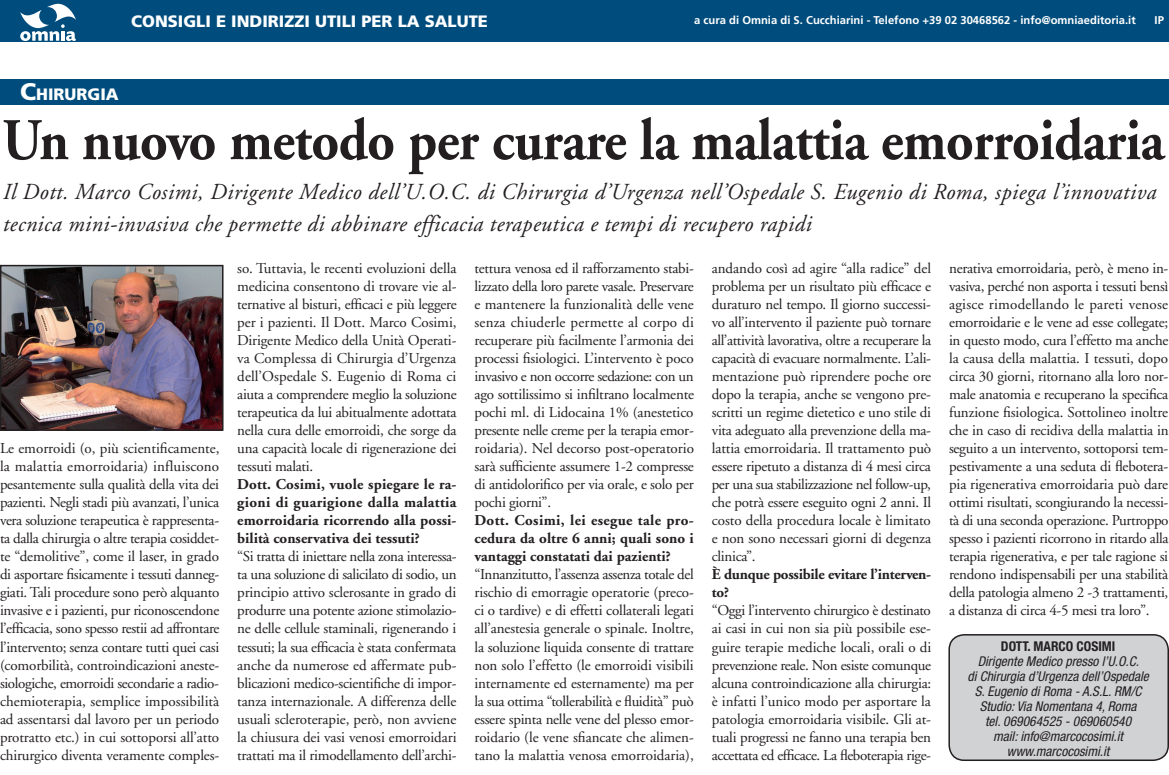
<style>
.page{position:relative;width:1169px;height:775px;background:#fff}
.page>*{position:absolute;margin:0;border:0;box-sizing:border-box;transform-origin:0 0}
.t1{font:700 58.8px "Adobe Garamond";letter-spacing:-.01em;color:#231f20;scale:.92 1}
.t2{font:italic 22.95px "Adobe Garamond";letter-spacing:.02em;color:#231f20}
.t3{font:900 16.5px "Frutiger";color:#fff}
.t4{font:15px/18px "Adobe Garamond";letter-spacing:-.02em;color:#231f20;text-align:justify}
.t5{font:700 15px/18px "Adobe Garamond";color:#231f20;text-align:justify}
.t6{font:italic condensed 13.5px "Helvetica Neue";color:#231f20}
.t7{font:700 condensed 13.5px "Helvetica Neue";color:#231f20}
.t8{font:700 11.25px "Frutiger";color:#fff}
.s1{font-size:24px}
</style>
<div class="page">
<div style="left:0;top:0;width:1169px;height:42px;background:#004d7d"></div>
<div style="left:0;top:79px;width:1169px;height:26px;background:#004d7d"></div>
<svg style="left:20px;top:4px;width:56px;height:37px"></svg>
<div style="left:949px;top:635px;width:219px;height:125px;background:#d1d2d4;border-radius:15px"></div>
<div style="left:948px;top:634px;width:221px;height:127px;border:2px solid #231f20;border-radius:15px"></div>
<img style="left:3px;top:268px;width:218px;height:160px">
<div style="left:0;top:265px;width:224px;height:166px;border:2px solid #231f20"></div>
<p class="t3" style="left:131px;top:11px;width:358px">CONSIGLI E INDIRIZZI UTILI PER LA SALUTE</p>
<p class="t3" style="left:20px;top:84px;width:100px"><span class="s1">C</span>HIRURGIA</p>
<p class="t8" style="left:694px;top:14px;width:443px">a cura di Omnia di S. Cucchiarini - Telefono +39 02 30468562 - info@omniaeditoria.it</p>
<p class="t8" style="left:1154px;top:14px;width:11px">IP</p>
<p class="t1" style="left:2px;top:108px;width:1265px">Un nuovo metodo per curare la malattia emorroidaria</p>
<p class="t2" style="left:2px;top:180px;width:1155px">Il Dott. Marco Cosimi, Dirigente Medico dell’U.O.C. di Chirurgia d’Urgenza nell’Ospedale S. Eugenio di Roma, spiega l’innovativa</p>
<p class="t2" style="left:2px;top:211px;width:810px">tecnica mini-invasiva che permette di abbinare efficacia terapeutica e tempi di recupero rapidi</p>
<p class="t4" style="left:0;top:440px;width:221px">Le emorroidi (o, più scientificamente, la malattia emorroidaria) influiscono pesantemente sulla qualità della vita dei pazienti. Negli stadi più avanzati, l’unica vera soluzione terapeutica è rappresenta&shy;ta dalla chirurgia o altre terapia cosiddet&shy;te “demolitive”, come il laser, in grado di asportare fisicamente i tessuti danneg&shy;giati. Tali procedure sono però alquanto invasive e i pazienti, pur riconoscendone l’efficacia, sono spesso restii ad affrontare l’intervento; senza contare tutti quei casi (comorbilità, controindicazioni aneste&shy;siologiche, emorroidi secondarie a radio&shy;chemioterapia, semplice impossibilità ad assentarsi dal lavoro per un periodo protratto etc.) in cui sottoporsi all’atto chirurgico diventa veramente comples-</p>
<p class="t4" style="left:237px;top:260px;width:221px">so. Tuttavia, le recenti evoluzioni della medicina consentono di trovare vie al&shy;ternative al bisturi, efficaci e più leggere per i pazienti. Il Dott. Marco Cosimi, Dirigente Medico della Unità Operati&shy;va Complessa di Chirurgia d’Urgenza dell’Ospedale S. Eugenio di Roma ci aiuta a comprendere meglio la soluzione terapeutica da lui abitualmente adottata nella cura delle emorroidi, che sorge da una capacità locale di rigenerazione dei tessuti malati.</p>
<p class="t5" style="left:237px;top:476px;width:221px">Dott. Cosimi, vuole spiegare le ra&shy;gioni di guarigione dalla malattia emorroidaria ricorrendo alla possi&shy;bilità conservativa dei tessuti?</p>
<p class="t4" style="left:237px;top:548px;width:221px">“Si tratta di iniettare nella zona interessa&shy;ta una soluzione di salicilato di sodio, un principio attivo sclerosante in grado di produrre una potente azione stimolazio&shy;ne delle cellule staminali, rigenerando i tessuti; la sua efficacia è stata confermata anche da numerose ed affermate pub&shy;blicazioni medico-scientifiche di impor&shy;tanza internazionale. A differenza delle usuali scleroterapie, però, non avviene la chiusura dei vasi venosi emorroidari trattati ma il rimodellamento dell’archi-</p>
<p class="t4" style="left:474px;top:260px;width:221px">tettura venosa ed il rafforzamento stabi&shy;lizzato della loro parete vasale. Preservare e mantenere la funzionalità delle vene senza chiuderle permette al corpo di recuperare più facilmente l’armonia dei processi fisiologici. L’intervento è poco invasivo e non occorre sedazione: con un ago sottilissimo si infiltrano localmente pochi ml. di Lidocaina 1% (anestetico presente nelle creme per la terapia emor&shy;roidaria). Nel decorso post-operatorio sarà sufficiente assumere 1-2 compresse di antidolorifico per via orale, e solo per pochi giorni”.</p>
<p class="t5" style="left:474px;top:512px;width:221px">Dott. Cosimi, lei esegue tale pro&shy;cedura da oltre 6 anni; quali sono i vantaggi constatati dai pazienti?</p>
<p class="t4" style="left:474px;top:566px;width:221px">“Innanzitutto, l’assenza assenza totale del rischio di emorragie operatorie (preco&shy;ci o tardive) e di effetti collaterali legati all’anestesia generale o spinale. Inoltre, la soluzione liquida consente di trattare non solo l’effetto (le emorroidi visibili internamente ed esternamente) ma per la sua ottima “tollerabilità e fluidità” può essere spinta nelle vene del plesso emor&shy;roidario (le vene sfiancate che alimen&shy;tano la malattia venosa emorroidaria),</p>
<p class="t4" style="left:712px;top:260px;width:221px">andando così ad agire “alla radice” del problema per un risultato più efficace e duraturo nel tempo. Il giorno successi&shy;vo all’intervento il paziente può tornare all’attività lavorativa, oltre a recuperare la capacità di evacuare normalmente. L’ali&shy;mentazione può riprendere poche ore dopo la terapia, anche se vengono pre&shy;scritti un regime dietetico e uno stile di vita adeguato alla prevenzione della ma&shy;lattia emorroidaria. Il trattamento può essere ripetuto a distanza di 4 mesi circa per una sua stabilizzazione nel follow-up, che potrà essere eseguito ogni 2 anni. Il costo della procedura locale è limitato e non sono necessari giorni di degenza clinica”.</p>
<p class="t5" style="left:712px;top:566px;width:221px">È dunque possibile evitare l’interven&shy;to?</p>
<p class="t4" style="left:712px;top:602px;width:221px">“Oggi l’intervento chirurgico è destinato ai casi in cui non sia più possibile ese&shy;guire terapie mediche locali, orali o di prevenzione reale. Non esiste comunque alcuna controindicazione alla chirurgia: è infatti l’unico modo per asportare la patologia emorroidaria visibile. Gli at&shy;tuali progressi ne fanno una terapia ben accettata ed efficace. La fleboterapia rige-</p>
<p class="t4" style="left:949px;top:260px;width:221px">nerativa emorroidaria, però, è meno in&shy;vasiva, perché non asporta i tessuti bensì agisce rimodellando le pareti venose emorroidarie e le vene ad esse collegate; in questo modo, cura l’effetto ma anche la causa della malattia. I tessuti, dopo circa 30 giorni, ritornano alla loro nor&shy;male anatomia e recuperano la specifica funzione fisiologica. Sottolineo inoltre che in caso di recidiva della malattia in seguito a un intervento, sottoporsi tem&shy;pestivamente a una seduta di flebotera&shy;pia rigenerativa emorroidaria può dare ottimi risultati, scongiurando la necessi&shy;tà di una seconda operazione. Purtroppo spesso i pazienti ricorrono in ritardo alla terapia rigenerativa, e per tale ragione si rendono indispensabili per una stabilità della patologia almeno 2 -3 trattamenti, a distanza di circa 4-5 mesi tra loro”.</p>
<p class="t7" style="left:1001px;top:638px;width:116px">DOTT. MARCO COSIMI</p>
<p class="t6" style="left:978px;top:653px;width:163px">Dirigente Medico presso l’U.O.C.</p>
<p class="t6" style="left:967px;top:668px;width:183px">di Chirurgia d’Urgenza dell’Ospedale</p>
<p class="t6" style="left:975px;top:683px;width:168px">S. Eugenio di Roma - A.S.L. RM/C</p>
<p class="t6" style="left:980px;top:698px;width:158px">Studio: Via Nomentana 4, Roma</p>
<p class="t6" style="left:985px;top:713px;width:148px">tel. 069064525 - 069060540</p>
<p class="t6" style="left:993px;top:728px;width:131px">mail: info@marcocosimi.it</p>
<p class="t6" style="left:1007px;top:743px;width:104px">www.marcocosimi.it</p>
</div>
